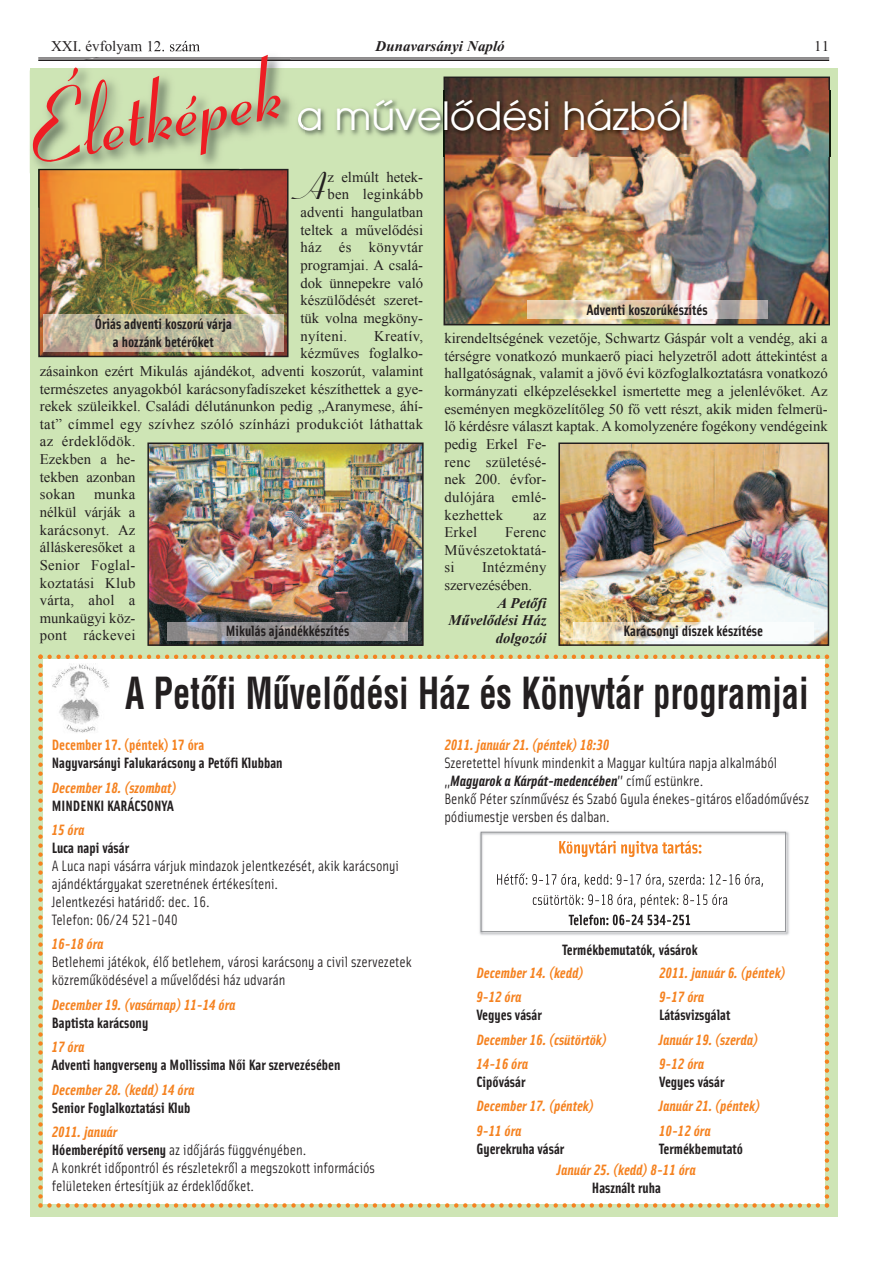
<style>
.page{position:relative;width:893px;height:1263px;background:#fff}
.page>*{position:absolute;margin:0;border:0;box-sizing:border-box;transform-origin:0 0}
.t1{font:700 condensed 43.2px "Switzerland";color:#231f20;scale:.8 1}
.t2{font:39px "Avalon";color:#fff}
.t3{font:37.95px "Coronet";color:#231f20}
.t4{font:15px/18px "Solex";color:#231f20}
.t5{font:700 15px/18px "Solex";color:#231f20;text-align:center}
.t6{font:italic 700 15px/24.5px "Solex";color:#f58220}
.t7{font:700 15px "Solex";color:#f58220}
.t8{font:15px "Times New Roman HU";color:#231f20}
.t9{font:italic 15px "Times New Roman HU Bold";color:#231f20}
.t10{font:14.7px/17.7px "Times New Roman";color:#231f20;text-align:justify}
.t11{font:14.7px "Times New Roman";letter-spacing:.025em;color:#231f20}
.t12{font:14.7px "Times New Roman";letter-spacing:.02em;color:#231f20}
.t13{font:italic 700 14.7px/17.7px "Times New Roman";color:#231f20;text-align:right}
.s1{font-weight:700;font-style:italic;color:#f58220}
.s2{font-weight:700}
.s3{font-weight:700;font-style:italic}
</style>
<div class="page">
<div style="left:30px;top:68px;width:808px;height:1148px;background:#cee5b5"></div>
<hr style="left:38px;top:59px;width:791px;height:2px;background:#231f20">
<hr style="left:38px;top:58px;width:791px;height:1px;background:#231f20">
<div style="left:38px;top:654px;width:791px;height:554px;background:#fff"></div>
<img style="left:52px;top:664px;width:57px;height:70px">
<img style="left:41px;top:208px;width:245px;height:146px">
<div style="left:38px;top:169px;width:251px;height:188px;border:2px solid #231f20"></div>
<img style="left:446px;top:80px;width:381px;height:242px">
<div style="left:443px;top:77px;width:387px;height:248px;border:2px solid #231f20"></div>
<img style="left:150px;top:445px;width:271px;height:198px">
<div style="left:147px;top:442px;width:277px;height:204px;border:2px solid #231f20"></div>
<img style="left:561px;top:445px;width:265px;height:198px">
<div style="left:558px;top:442px;width:271px;height:204px;border:2px solid #231f20"></div>
<img style="left:476px;top:827px;width:318px;height:113px">
<img style="left:559px;top:841px;width:47px;height:16px">
<img style="left:497px;top:873px;width:40px;height:12px">
<img style="left:533px;top:895px;width:25px;height:10px">
<img style="left:569px;top:915px;width:39px;height:10px">
<div style="left:481px;top:832px;width:305px;height:100px;border:1px solid #939598"></div>
<img style="left:309px;top:90px;width:522px;height:66px">
<img style="left:117px;top:41px;width:173px;height:17px">
<img style="left:29px;top:71px;width:1px;height:101px">
<img style="left:32px;top:96px;width:257px;height:112px">
<img style="left:38px;top:169px;width:202px;height:39px">
<img style="left:39px;top:170px;width:197px;height:38px">
<img style="left:40px;top:170px;width:192px;height:38px">
<img style="left:289px;top:100px;width:20px;height:36px">
<img style="left:298px;top:112px;width:6px;height:19px">
<svg style="left:33px;top:55px;width:247px;height:107px"></svg>
<img style="left:43px;top:315px;width:240px;height:36px">
<img style="left:168px;top:622px;width:240px;height:19px">
<img style="left:527px;top:300px;width:240px;height:19px">
<img style="left:573px;top:622px;width:240px;height:19px">
<p class="t8" style="left:51px;top:41px;width:151px">XXI. évfolyam 12. szám</p>
<p class="t9" style="left:376px;top:41px;width:131px">Dunavarsányi Napló</p>
<p class="t8" style="left:814px;top:41px;width:16px">11</p>
<h2 class="t2" style="left:296px;top:101px;width:394px">a mûvelôdési házból</h2>
<h3 class="t3" style="left:301px;top:165px;width:38px">A</h3>
<p class="t10" style="left:328px;top:168px;width:97px">z elmúlt hetek-</p>
<p class="t12" style="left:327px;top:186px;width:97px">ben leginkább</p>
<p class="t10" style="left:301px;top:203px;width:124px">adventi hangulatban</p>
<p class="t10" style="left:301px;top:221px;width:124px">teltek a művelődési</p>
<p class="t12" style="left:301px;top:239px;width:124px">ház és könyvtár</p>
<p class="t10" style="left:301px;top:256px;width:124px">programjai. A csalá-</p>
<p class="t10" style="left:301px;top:274px;width:124px">dok ünnepekre való</p>
<p class="t10" style="left:301px;top:291px;width:124px">készülődését szeret-</p>
<p class="t10" style="left:301px;top:309px;width:124px">tük volna megköny-</p>
<p class="t12" style="left:301px;top:327px;width:48px">nyíteni.</p>
<p class="t12" style="left:374px;top:327px;width:50px">Kreatív,</p>
<p class="t10" style="left:301px;top:344px;width:124px">kézműves foglalko-</p>
<p class="t10" style="left:40px;top:362px;width:385px">zásainkon ezért Mikulás ajándékot, adventi koszorút, valamint</p>
<p class="t10" style="left:40px;top:380px;width:385px">természetes anyagokból karácsonyfadíszeket készíthettek a gye-</p>
<p class="t10" style="left:40px;top:397px;width:385px">rekek szüleikkel. Családi délutánunkon pedig „Aranymese, áhí-</p>
<p class="t11" style="left:40px;top:416px;width:385px">tat” címmel egy szívhez szóló színházi produkciót láthattak</p>
<p class="t11" style="left:40px;top:433px;width:97px">az érdeklődök.</p>
<p class="t10" style="left:40px;top:450px;width:97px">Ezekben a he-</p>
<p class="t10" style="left:40px;top:468px;width:97px">tekben azonban</p>
<p class="t10" style="left:40px;top:485px;width:37px">sokan</p>
<p class="t5" style="left:95px;top:316px;width:138px">Óriás adventi koszorú várja a hozzánk betérőket</p>
<p class="t10" style="left:40px;top:485px;width:97px;text-indent:54px">munka nélkül várják a karácsonyt. Az álláskeresőket a Senior Foglal&shy;koztatási Klub várta, ahol a munkaügyi köz&shy;pont ráckevei</p>
<p class="t5" style="left:226px;top:623px;width:125px">Mikulás ajándékkészítés</p>
<p class="t5" style="left:587px;top:302px;width:122px">Adventi koszorúkészítés</p>
<p class="t10" style="left:444px;top:329px;width:385px;text-align:left">kirendeltségének vezetője, Schwartz Gáspár volt a vendég, aki a térségre vonatkozó munkaerő piaci helyzetről adott áttekintést a hallgatóságnak, valamit a jövő évi közfoglalkoztatásra vonatkozó kormányzati elképzelésekkel ismertette meg a jelenlévőket. Az eseményen megközelítőleg 50 fő vett részt, akik miden felmerü&shy;lő kérdésre választ kaptak. A komolyzenére fogékony vendégeink pedig Erkel Fe-<br>renc születésé-<br>nek 200. évfor-<br>dulójára emlé-<br>kezhettek</p>
<p class="t10" style="left:533px;top:506px;width:15px">az</p>
<p class="t10" style="left:444px;top:523px;width:35px">Erkel</p>
<p class="t10" style="left:444px;top:523px;width:104px;text-indent:61px">Ferenc Művészetoktatá&shy;si</p>
<p class="t10" style="left:444px;top:559px;width:104px;text-indent:38px">Intézmény szervezésében.</p>
<p class="t13" style="left:448px;top:594px;width:99px">A Petőfi<br>Művelődési Ház dolgozói</p>
<p class="t5" style="left:624px;top:623px;width:141px">Karácsonyi díszek készítése</p>
<h1 class="t1" style="left:125px;top:675px;width:856px">A Petõfi Mûvelõdési Ház és Könyvtár programjai</h1>
<p class="t7" style="left:52px;top:740px;width:154px">December 17. (péntek) 17 óra</p>
<p class="t5" style="left:52px;top:755px;width:232px">Nagyvarsányi Falukarácsony a Petőfi Klubban</p>
<p class="t6" style="left:52px;top:777px;width:126px">December 18. (szombat)</p>
<p class="t5" style="left:52px;top:798px;width:124px">MINDENKI KARÁCSONYA</p>
<p class="t6" style="left:52px;top:819px;width:34px">15 óra</p>
<p class="t5" style="left:52px;top:840px;width:79px">Luca napi vásár</p>
<p class="t4" style="left:52px;top:858px;width:349px">A Luca napi vásárra várjuk mindazok jelentkezését, akik karácsonyi ajándéktárgyakat szeretnének értékesíteni.<br>Jelentkezési határidő: dec. 16.<br>Telefon: 06/24 521-040</p>
<p class="t6" style="left:52px;top:933px;width:53px">16-18 óra</p>
<p class="t4" style="left:52px;top:955px;width:362px">Betlehemi játékok, élő betlehem, városi karácsony a civil szervezetek közreműködésével a művelődési ház udvarán</p>
<p class="t6" style="left:52px;top:994px;width:185px">December 19. (vasárnap) 11-14 óra</p>
<p class="t5" style="left:52px;top:1015px;width:98px">Baptista karácsony</p>
<p class="t6" style="left:52px;top:1036px;width:34px">17 óra</p>
<p class="t5" style="left:52px;top:1057px;width:290px">Adventi hangverseny a Mollissima Női Kar szervezésében</p>
<p class="t6" style="left:52px;top:1079px;width:144px">December 28. (kedd) 14 óra</p>
<p class="t5" style="left:52px;top:1100px;width:140px">Senior Foglalkoztatási Klub</p>
<p class="t4" style="left:52px;top:1124px;width:325px"><span class="s1">2011. január<br></span><span class="s2">Hóemberépítő verseny</span> az időjárás függvényében.<br>A konkrét időpontról és részletekről a megszokott információs felületeken értesítjük az érdeklődőket.</p>
<p class="t6" style="left:444px;top:734px;width:166px">2011. január 21. (péntek) 18:30</p>
<p class="t4" style="left:444px;top:755px;width:366px">Szeretettel hívunk mindenkit a Magyar kultúra napja alkalmából „<span class="s3">Magyarok a Kárpát-medencében</span>” című estünkre.<br>Benkő Péter színművész és Szabó Gyula énekes-gitáros előadóművész pódiumestje versben és dalban.</p>
<p class="t5" style="left:562px;top:942px;width:136px">Termékbemutatók, vásárok</p>
<p class="t6" style="left:476px;top:962px;width:109px">December 14. (kedd)<br>9-12 óra</p>
<p class="t5" style="left:476px;top:1007px;width:67px">Vegyes vásár</p>
<p class="t6" style="left:476px;top:1028px;width:132px">December 16. (csütörtök)<br>14-16 óra</p>
<p class="t5" style="left:476px;top:1074px;width:50px">Cipővásár</p>
<p class="t6" style="left:476px;top:1095px;width:119px">December 17. (péntek)<br>9-11 óra</p>
<p class="t5" style="left:476px;top:1141px;width:89px">Gyerekruha vásár</p>
<p class="t6" style="left:659px;top:962px;width:128px">2011. január 6. (péntek)<br>9-17 óra</p>
<p class="t5" style="left:659px;top:1007px;width:73px">Látásvizsgálat</p>
<p class="t6" style="left:659px;top:1028px;width:100px">Január 19. (szerda)<br>9-12 óra</p>
<p class="t5" style="left:659px;top:1074px;width:67px">Vegyes vásár</p>
<p class="t6" style="left:659px;top:1095px;width:102px">Január 21. (péntek)<br>10-12 óra</p>
<p class="t5" style="left:659px;top:1141px;width:85px">Termékbemutató</p>
<p class="t6" style="left:557px;top:1158px;width:140px">Január 25. (kedd) 8-11 óra</p>
<p class="t5" style="left:592px;top:1180px;width:71px">Használt ruha</p>
</div>
